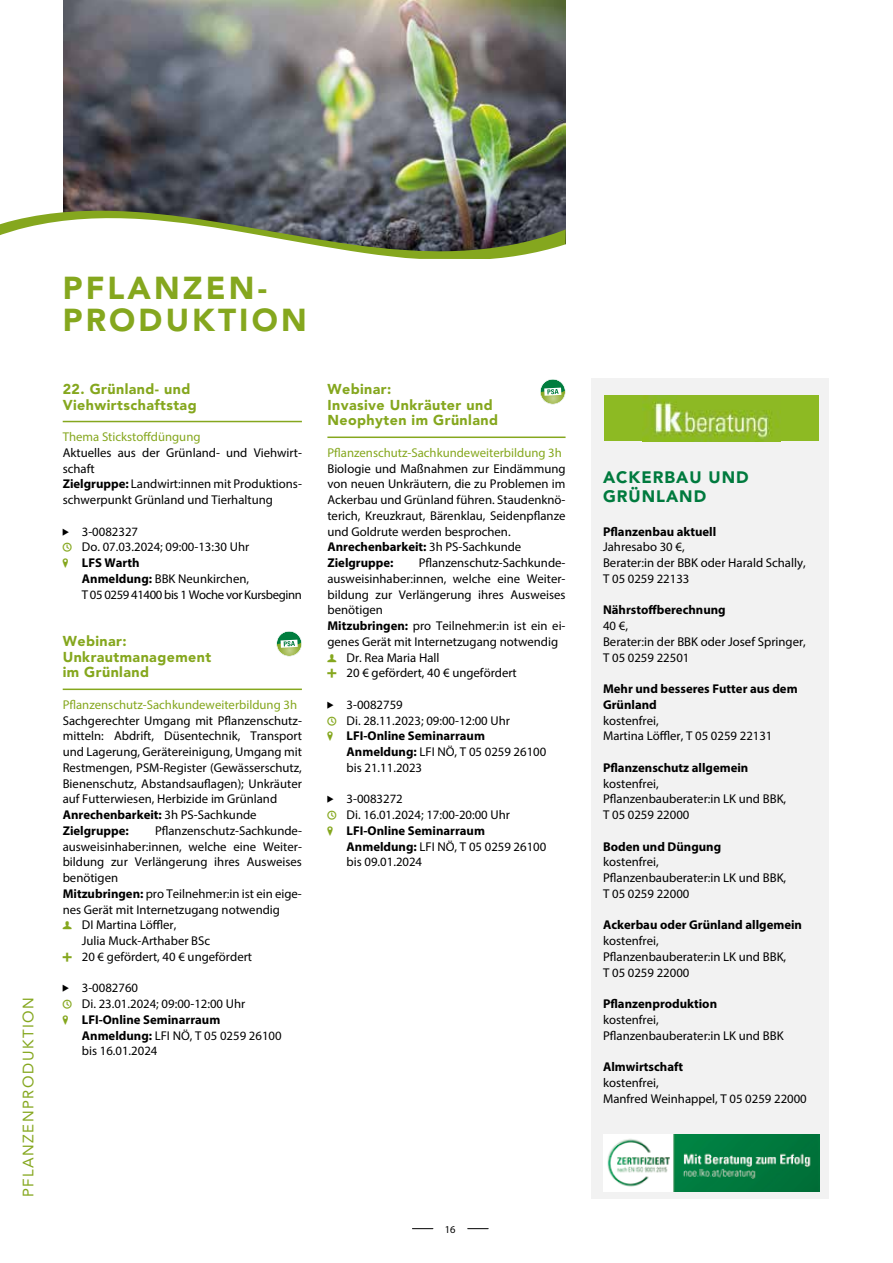
<style>
.page{position:relative;width:893px;height:1263px;background:#fff}
.page>*{position:absolute;margin:0;border:0;box-sizing:border-box;transform-origin:0 0}
.t1{font:900 31.5px/31.5px "Avenir LT Std";letter-spacing:.1em;color:#85a71e}
.t2{font:900 16.5px/18.8px "Avenir LT Std";letter-spacing:.06em;color:#007a3e}
.t3{font:15px "Avenir LT Std";letter-spacing:.1em;color:#85a71e}
.t4{font:900 14.25px/15.8px "Avenir LT Std";letter-spacing:.03em;color:#85a71e}
.t5{font:12.75px/15.8px "Myriad Pro";color:#000}
.t6{font:700 12.75px/15.8px "Myriad Pro";color:#000}
.t7{font:12.75px "Myriad Pro";color:#85a71e}
.t8{font:12.75px/15.8px "Myriad Pro";letter-spacing:-.03em;color:#000}
.t9{font:10.5px "Myriad Pro";color:#000}
.s1{font-weight:700}
.s2{color:#85a71e}
.s3{font-weight:400}
</style>
<div class="page">
<svg style="left:412px;top:1228px;width:21px;height:1px"></svg>
<svg style="left:468px;top:1228px;width:20px;height:1px"></svg>
<hr style="left:327px;top:436px;width:239px;height:2px;background:#85a71e">
<svg style="left:540px;top:379px;width:26px;height:25px"></svg>
<div style="left:591px;top:378px;width:237px;height:820px;background:#f2f2f2"></div>
<img style="left:604px;top:1134px;width:215px;height:57px">
<div style="left:604px;top:395px;width:215px;height:46px;background:#8dba23"></div>
<img style="left:642px;top:395px;width:136px;height:46px">
<hr style="left:63px;top:421px;width:239px;height:1px;background:#85a71e">
<hr style="left:63px;top:688px;width:239px;height:2px;background:#85a71e">
<svg style="left:276px;top:631px;width:26px;height:25px"></svg>
<img style="left:64px;top:0;width:502px;height:209px">
<svg style="left:0;top:209px;width:566px;height:50px"></svg>
<p class="t3" style="left:20px;top:1197px;width:202px;rotate:-90deg">PFLANZENPRODUKTION</p>
<h1 class="t1" style="left:63px;top:272px;width:246px">PFLANZEN-<br>PRODUKTION</h1>
<p class="t4" style="left:63px;top:381px;width:135px">22. Grünland- und<br>Viehwirtschaftstag</p>
<p class="t7" style="left:63px;top:429px;width:139px">Thema Stickstoffdüngung</p>
<p class="t5" style="left:63px;top:444px;width:241px">Aktuelles aus der Grünland- und Viehwirt&shy;schaft<br><span class="s1">Zielgruppe:</span> Landwirt:innen mit Produktions&shy;schwerpunkt Grünland und Tierhaltung</p>
<p class="t5" style="left:82px;top:523px;width:58px">3-0082327</p>
<p class="t5" style="left:63px;top:539px;width:188px"><span class="s2">▼</span> Do. 07.03.2024; 09:00-13:30 Uhr</p>
<p class="t8" style="left:82px;top:555px;width:222px;text-indent:-19px"><span class="s2">■</span> <span class="s1">LFS Warth<br>Anmeldung:</span> BBK Neunkirchen,<br>T 05 0259 41400 bis 1 Woche vor Kursbeginn</p>
<p class="t4" style="left:63px;top:633px;width:150px">Webinar:<br>Unkrautmanagement im Grünland</p>
<p class="t7" style="left:63px;top:697px;width:236px">Pflanzenschutz-Sachkundeweiterbildung 3h</p>
<p class="t5" style="left:63px;top:712px;width:241px">Sachgerechter Umgang mit Pflanzenschutz&shy;mitteln: Abdrift, Düsentechnik, Transport und Lagerung, Gerätereinigung, Umgang mit Restmengen, PSM-Register (Gewässerschutz, Bienenschutz, Abstandsauflagen); Unkräuter auf Futterwiesen, Herbizide im Grünland <span class="s1">Anrechenbarkeit:</span> 3h PS-Sachkunde <span class="s1">Zielgruppe:</span></p>
<p class="t5" style="left:63px;top:822px;width:241px;text-indent:92px">Pflanzenschutz-Sachkunde&shy;ausweisinhaber:innen, welche eine Weiter&shy;bildung zur Verlängerung ihres Ausweises benötigen<br><span class="s1">Mitzubringen:</span> pro Teilnehmer:in ist ein eige&shy;nes Gerät mit Internetzugang notwendig</p>
<p class="t5" style="left:82px;top:917px;width:130px;text-indent:-19px"><span class="s2">◆▲</span> DI Martina Löffler,<br>Julia Muck-Arthaber BSc</p>
<p class="t5" style="left:63px;top:948px;width:191px"><span class="s2">●◆▲</span> 20 € gefördert, 40 € ungefördert</p>
<p class="t5" style="left:82px;top:980px;width:58px">3-0082760</p>
<p class="t5" style="left:63px;top:996px;width:184px"><span class="s2">▼</span> Di. 23.01.2024; 09:00-12:00 Uhr</p>
<p class="t6" style="left:82px;top:1011px;width:201px;text-indent:-19px"><span class="s2">■</span> LFI-Online Seminarraum<br>Anmeldung: <span class="s3">LFI NÖ, T 05 0259 26100 bis 16.01.2024</span></p>
<p class="t4" style="left:327px;top:381px;width:172px">Webinar:<br>Invasive Unkräuter und<br>Neophyten im Grünland</p>
<p class="t7" style="left:327px;top:445px;width:236px">Pflanzenschutz-Sachkundeweiterbildung 3h</p>
<p class="t5" style="left:327px;top:460px;width:240px">Biologie und Maßnahmen zur Eindämmung von neuen Unkräutern, die zu Problemen im Ackerbau und Grünland führen. Staudenknö&shy;terich, Kreuzkraut, Bärenklau, Seidenpflanze und Goldrute werden besprochen.<br><span class="s1">Anrechenbarkeit:</span> 3h PS-Sachkunde <span class="s1">Zielgruppe:</span></p>
<p class="t5" style="left:327px;top:555px;width:240px;text-indent:91px">Pflanzenschutz-Sachkunde&shy;ausweisinhaber:innen, welche eine Weiter&shy;bildung zur Verlängerung ihres Ausweises benötigen<br><span class="s1">Mitzubringen:</span> pro Teilnehmer:in ist ein ei&shy;genes Gerät mit Internetzugang notwendig</p>
<p class="t5" style="left:327px;top:649px;width:114px"><span class="s2">◆▲</span> Dr. Rea Maria Hall</p>
<p class="t5" style="left:327px;top:665px;width:191px"><span class="s2">●◆▲</span> 20 € gefördert, 40 € ungefördert</p>
<p class="t5" style="left:347px;top:696px;width:58px">3-0082759</p>
<p class="t5" style="left:327px;top:712px;width:184px"><span class="s2">▼</span> Di. 28.11.2023; 09:00-12:00 Uhr</p>
<p class="t6" style="left:347px;top:728px;width:201px;text-indent:-19px"><span class="s2">■</span> LFI-Online Seminarraum<br>Anmeldung: <span class="s3">LFI NÖ, T 05 0259 26100 bis 21.11.2023</span></p>
<p class="t5" style="left:347px;top:791px;width:58px">3-0083272</p>
<p class="t5" style="left:327px;top:807px;width:184px"><span class="s2">▼</span> Di. 16.01.2024; 17:00-20:00 Uhr</p>
<p class="t6" style="left:347px;top:822px;width:201px;text-indent:-19px"><span class="s2">■</span> LFI-Online Seminarraum<br>Anmeldung: <span class="s3">LFI NÖ, T 05 0259 26100 bis 09.01.2024</span></p>
<p class="t9" style="left:445px;top:1222px;width:12px">16</p>
<p class="t2" style="left:603px;top:468px;width:147px">ACKERBAU UND<br>GRÜNLAND</p>
<p class="t6" style="left:603px;top:523px;width:115px">Pflanzenbau aktuell</p>
<p class="t5" style="left:603px;top:539px;width:204px">Jahresabo 30 €,<br>Berater:in der BBK oder Harald Schally,<br>T 05 0259 22133</p>
<p class="t6" style="left:603px;top:602px;width:124px">Nährstoffberechnung</p>
<p class="t5" style="left:603px;top:618px;width:204px">40 €,<br>Berater:in der BBK oder Josef Springer,<br>T 05 0259 22501</p>
<p class="t6" style="left:603px;top:680px;width:196px">Mehr und besseres Futter aus dem<br>Grünland</p>
<p class="t5" style="left:603px;top:712px;width:171px">kostenfrei,<br>Martina Löffler, T 05 0259 22131</p>
<p class="t6" style="left:603px;top:759px;width:147px">Pflanzenschutz allgemein</p>
<p class="t5" style="left:603px;top:775px;width:185px">kostenfrei,<br>Pflanzenbauberater:in LK und BBK,<br>T 05 0259 22000</p>
<p class="t6" style="left:603px;top:838px;width:120px">Boden und Düngung</p>
<p class="t5" style="left:603px;top:854px;width:185px">kostenfrei,<br>Pflanzenbauberater:in LK und BBK,<br>T 05 0259 22000</p>
<p class="t6" style="left:603px;top:917px;width:201px">Ackerbau oder Grünland allgemein</p>
<p class="t5" style="left:603px;top:933px;width:185px">kostenfrei,<br>Pflanzenbauberater:in LK und BBK,<br>T 05 0259 22000</p>
<p class="t6" style="left:603px;top:995px;width:116px">Pflanzenproduktion</p>
<p class="t5" style="left:603px;top:1011px;width:182px">kostenfrei,<br>Pflanzenbauberater:in LK und BBK</p>
<p class="t6" style="left:603px;top:1058px;width:82px">Almwirtschaft</p>
<p class="t5" style="left:603px;top:1074px;width:205px">kostenfrei,<br>Manfred Weinhappel, T 05 0259 22000</p>
</div>
